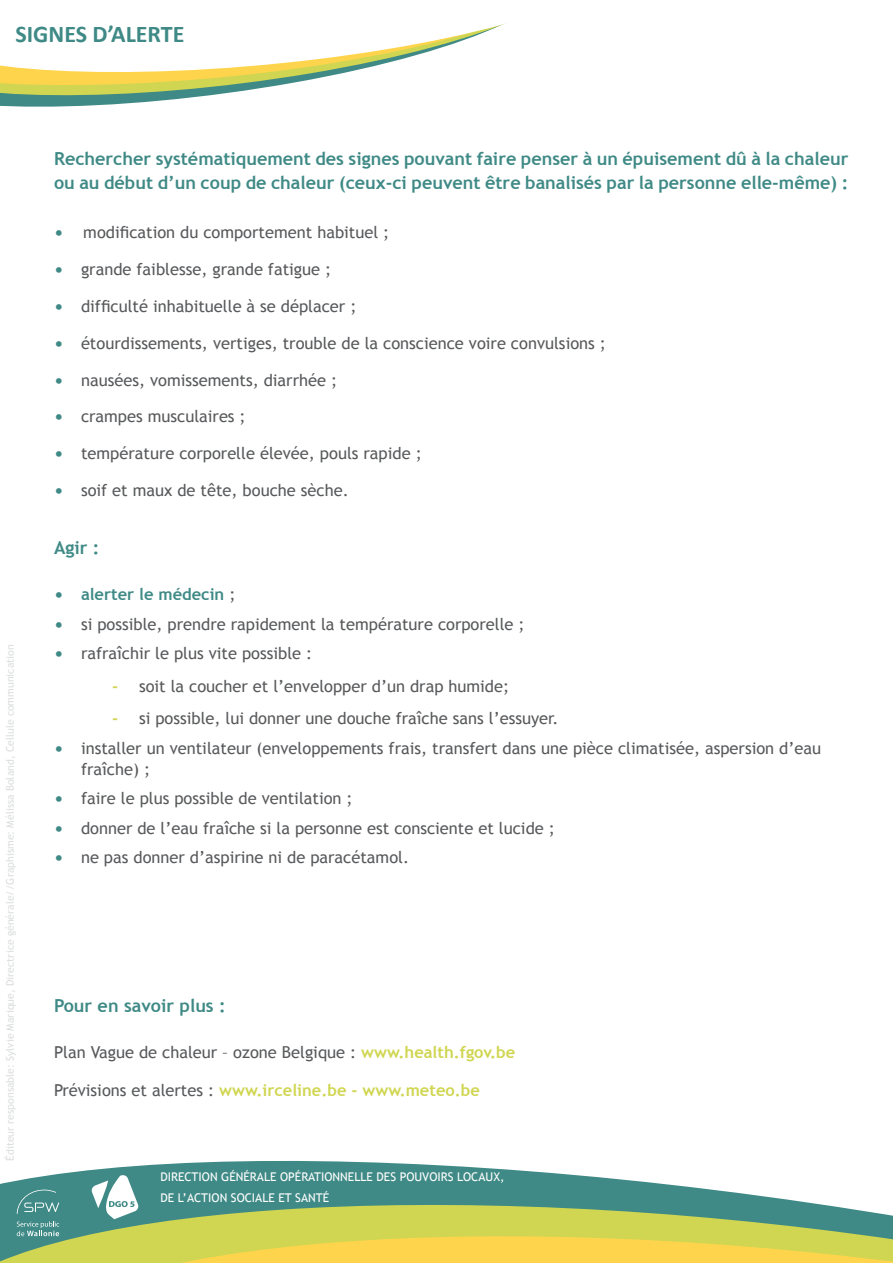
<style>
.page{position:relative;width:893px;height:1263px;background:#fff}
.page>*{position:absolute;margin:0;border:0;box-sizing:border-box;transform-origin:0 0}
.t1{font:700 24px "Calibri";color:#3f8a86}
.t2{font:700 18px/24px "Trebuchet MS";color:#3f8a86}
.t3{font:16.5px/21px "Trebuchet MS";color:#58595b}
.t4{font:700 16.5px "Trebuchet MS";color:#d0d651}
.t5{font:700 16.5px "Trebuchet MS";color:#3f8a86}
.t6{font:12px/21px "Trebuchet MS";color:#fff}
.t7{font:10.5px "Trebuchet MS";color:#dcddde}
.s1{font-weight:700;font-size:18px;color:#3f8a86}
.s2{font-size:18px}
.s3{font-weight:400;color:#58595b}
.s4{font-weight:700;color:#d0d651}
</style>
<div class="page">
<svg style="left:58px;top:1161px;width:504px;height:13px;fill:#3f8a86"></svg>
<svg style="left:17px;top:1175px;width:876px;height:88px;background:#a3bb75"></svg>
<svg style="left:0;top:104px;width:117px;height:3px"></svg>
<svg style="left:0;top:96px;width:203px;height:8px;fill:#3f8a86"></svg>
<svg style="left:0;top:83px;width:291px;height:13px;background:#afc578"></svg>
<svg style="left:0;top:23px;width:506px;height:60px"></svg>
<h1 class="t1" style="left:16px;top:19px;width:170px">SIGNES D’ALERTE</h1>
<p class="t7" style="left:4px;top:1161px;width:518px;rotate:-90deg">Éditeur responsable: Sylvie Marique, Directrice générale//Graphisme: Mélissa Boland, Cellule communication</p>
<p class="t2" style="left:54px;top:147px;width:796px">Rechercher systématiquement des signes pouvant faire penser à un épuisement dû à la chaleur ou au début d’un coup de chaleur (ceux-ci peuvent être banalisés par la personne elle-même) :</p>
<p class="t3" style="left:54px;top:222px;width:337px"><span class="s1">•</span> modification du comportement habituel ;</p>
<p class="t3" style="left:54px;top:259px;width:279px"><span class="s1">•</span> grande faiblesse, grande fatigue ;</p>
<p class="t3" style="left:54px;top:296px;width:304px"><span class="s1">•</span> difficulté inhabituelle à se déplacer ;</p>
<p class="t3" style="left:54px;top:333px;width:553px"><span class="s1">•</span> étourdissements, vertiges, trouble de la conscience voire convulsions ;</p>
<p class="t3" style="left:54px;top:369px;width:285px"><span class="s1">•</span> nausées, vomissements, diarrhée ;</p>
<p class="t3" style="left:54px;top:406px;width:193px"><span class="s1">•</span> crampes musculaires ;</p>
<p class="t3" style="left:54px;top:443px;width:369px"><span class="s1">•</span> température corporelle élevée, pouls rapide ;</p>
<p class="t3" style="left:54px;top:480px;width:296px"><span class="s1">•</span> soif et maux de tête, bouche sèche.</p>
<p class="t2" style="left:54px;top:535px;width:47px">Agir :</p>
<p class="t5" style="left:54px;top:584px;width:183px"><span class="s2">•</span> alerter le médecin <span class="s3">;</span></p>
<p class="t3" style="left:54px;top:614px;width:472px"><span class="s1">•</span> si possible, prendre rapidement la température corporelle ;</p>
<p class="t3" style="left:54px;top:643px;width:260px"><span class="s1">•</span> rafraîchir le plus vite possible :</p>
<p class="t3" style="left:112px;top:676px;width:399px"><span class="s4">-</span> soit la coucher et l’envelopper d’un drap humide;</p>
<p class="t3" style="left:112px;top:708px;width:448px"><span class="s4">-</span> si possible, lui donner une douche fraîche sans l’essuyer.</p>
<p class="t3" style="left:81px;top:738px;width:742px;text-indent:-27px"><span class="s1">•</span> installer un ventilateur (enveloppements frais, transfert dans une pièce climatisée, aspersion d’eau fraîche) ;</p>
<p class="t3" style="left:54px;top:788px;width:300px"><span class="s1">•</span> faire le plus possible de ventilation ;</p>
<p class="t3" style="left:54px;top:818px;width:502px"><span class="s1">•</span> donner de l’eau fraîche si la personne est consciente et lucide ;</p>
<p class="t3" style="left:54px;top:847px;width:357px"><span class="s1">•</span> ne pas donner d’aspirine ni de paracétamol.</p>
<p class="t2" style="left:54px;top:993px;width:173px">Pour en savoir plus :</p>
<p class="t3" style="left:54px;top:1042px;width:463px">Plan Vague de chaleur – ozone Belgique : <span class="s4">www.health.fgov.be</span></p>
<p class="t4" style="left:54px;top:1080px;width:427px"><span class="s3">Prévisions et alertes :</span> www.irceline.be - www.meteo.be</p>
<p class="t6" style="left:160px;top:1166px;width:346px">DIRECTION GÉNÉRALE OPÉRATIONNELLE DES POUVOIRS LOCAUX,<br>DE L’ACTION SOCIALE ET SANTÉ</p>
</div>
